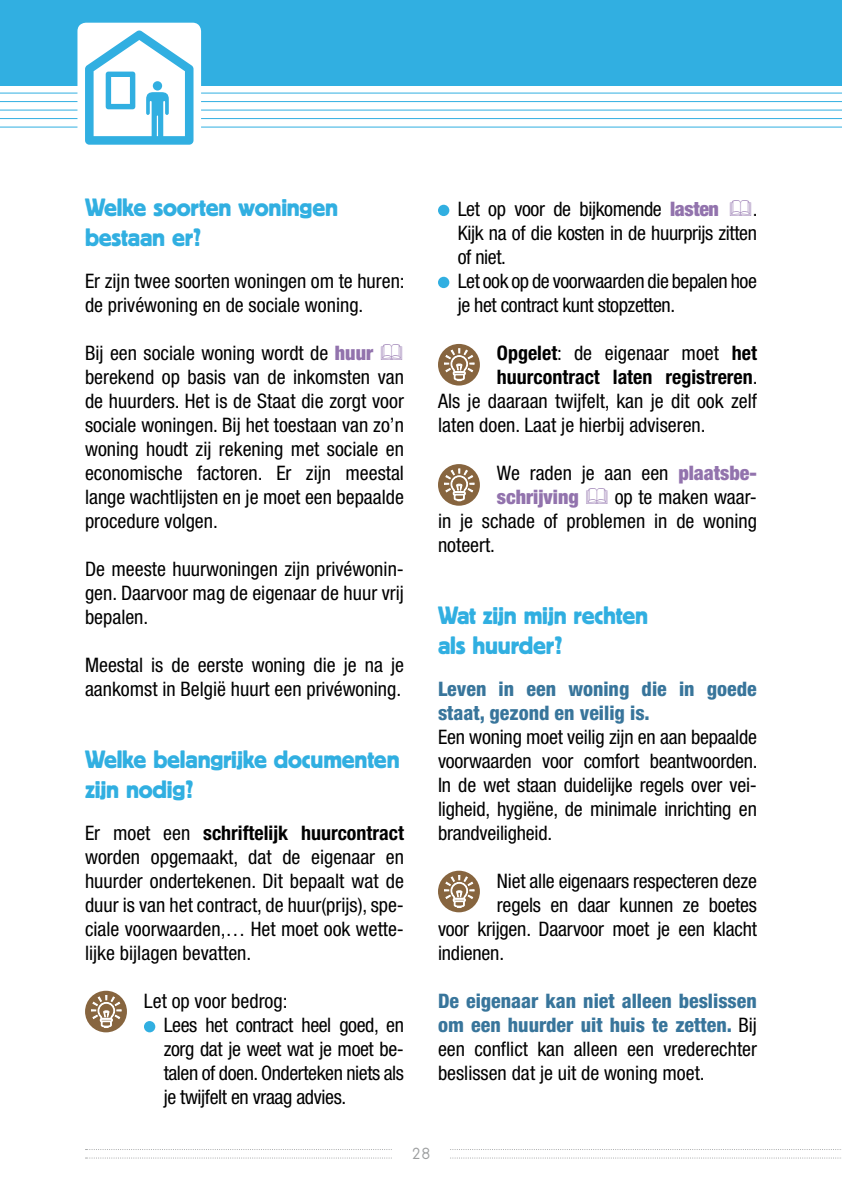
<style>
.page{position:relative;width:842px;height:1191px;background:#fff}
.page>*{position:absolute;margin:0;border:0;box-sizing:border-box;transform-origin:0 0}
.t1{font:25px/30px "Block BE";letter-spacing:-.01em;color:#31afe1}
.t2{font:condensed 20px/24px "Helvetica Neue";color:#000;text-align:justify}
.t3{font:condensed 20px/24px "Helvetica Neue";letter-spacing:-.02em;color:#000}
.t4{font:800 condensed 20px/24px "Helvetica Neue";color:#38759b}
.t5{font:900 condensed 20px/24px "Helvetica Neue";color:#9273ad}
.t6{font:700 condensed 20px "Helvetica Neue";color:#000}
.t7{font:100 16px "Base Mono Wide";color:#9c9e9f}
.s1{font-weight:900;color:#9273ad}
.s2{font-weight:700}
.s3{font-weight:400}
.s4{font-weight:400;color:#000}
.s5{font-weight:800;color:#38759b}
</style>
<div class="page">
<svg style="left:86px;top:1149px;width:755px;height:1px"></svg>
<svg style="left:86px;top:1157px;width:755px;height:1px"></svg>
<div style="left:393px;top:1146px;width:56px;height:25px;background:#fff"></div>
<hr style="left:0;top:93px;width:842px;height:1px;background:#31afe1">
<hr style="left:0;top:101px;width:842px;height:1px;background:#31afe1">
<hr style="left:0;top:110px;width:842px;height:1px;background:#31afe1">
<hr style="left:0;top:118px;width:842px;height:1px;background:#31afe1">
<hr style="left:0;top:127px;width:842px;height:1px;background:#31afe1">
<div style="left:0;top:0;width:842px;height:85px;background:#31afe1"></div>
<div style="left:77px;top:23px;width:124px;height:123px;background:#fff;border-radius:9px"></div>
<svg style="left:85px;top:30px;width:108px;height:115px"></svg>
<div style="left:144px;top:1021px;width:11px;height:11px;background:#31afe1;border-radius:50%"></div>
<div style="left:438px;top:205px;width:11px;height:11px;background:#31afe1;border-radius:50%"></div>
<div style="left:438px;top:277px;width:11px;height:11px;background:#31afe1;border-radius:50%"></div>
<div style="left:85px;top:990px;width:42px;height:42px;background:#87653f;border-radius:50%"></div>
<svg style="left:91px;top:995px;width:31px;height:33px"></svg>
<div style="left:438px;top:344px;width:42px;height:41px;background:#87653f;border-radius:50%"></div>
<svg style="left:444px;top:348px;width:31px;height:33px"></svg>
<div style="left:438px;top:870px;width:42px;height:42px;background:#87653f;border-radius:50%"></div>
<svg style="left:444px;top:875px;width:31px;height:33px"></svg>
<div style="left:438px;top:464px;width:42px;height:42px;background:#87653f;border-radius:50%"></div>
<svg style="left:444px;top:468px;width:31px;height:33px"></svg>
<p class="t1" style="left:85px;top:191px;width:255px">Welke soorten woningen bestaan er?</p>
<p class="t2" style="left:85px;top:269px;width:321px">Er zijn twee soorten woningen om te huren: de privéwoning en de sociale woning.</p>
<p class="t2" style="left:85px;top:341px;width:320px;text-align:left">Bij een sociale woning wordt de <span class="s1">huur </span>berekend op basis van de inkomsten van de huurders. Het is de Staat die zorgt voor sociale woningen. Bij het toestaan van zo’n woning houdt zij rekening met sociale en economische factoren. Er zijn meestal lange wachtlijsten en je moet een bepaalde procedure volgen.</p>
<p class="t2" style="left:85px;top:557px;width:320px">De meeste huurwoningen zijn privéwonin&shy;gen. Daarvoor mag de eigenaar de huur vrij bepalen.</p>
<p class="t2" style="left:85px;top:653px;width:320px">Meestal is de eerste woning die je na je aankomst in België huurt een privéwoning.</p>
<p class="t1" style="left:85px;top:743px;width:316px">Welke belangrijke documenten zijn nodig?</p>
<p class="t2" style="left:85px;top:821px;width:320px">Er moet een <span class="s2">schriftelijk huurcontract </span>worden opgemaakt, dat de eigenaar en huurder ondertekenen. Dit bepaalt wat de duur is van het contract, de huur(prijs), spe&shy;ciale voorwaarden,… Het moet ook wette&shy;lijke bijlagen bevatten.</p>
<p class="t3" style="left:164px;top:989px;width:242px;text-indent:-20px">Let op voor bedrog:<br>Lees het contract heel goed, en zorg dat je weet wat je moet be&shy;talen of doen. Onderteken niets als je twijfelt en vraag advies.</p>
<p class="t3" style="left:458px;top:197px;width:263px">Let op voor de bijkomende <span class="s1">lasten</span></p>
<p class="t3" style="left:458px;top:197px;width:301px;text-indent:295px">.<br>Kijk na of die kosten in de huurprijs zitten of niet.<br>Let ook op de voorwaarden die bepalen hoe je het contract kunt stopzetten.</p>
<p class="t2" style="left:497px;top:341px;width:261px"><span class="s2">Opgelet</span>: de eigenaar moet <span class="s2">het</span></p>
<p class="t6" style="left:497px;top:365px;width:262px">huurcontract laten registreren<span class="s3">.</span></p>
<p class="t2" style="left:438px;top:389px;width:320px">Als je daaraan twijfelt, kan je dit ook zelf</p>
<p class="t2" style="left:438px;top:413px;width:269px">laten doen. Laat je hierbij adviseren.</p>
<p class="t5" style="left:497px;top:461px;width:261px"><span class="s4">We raden je aan een</span> plaatsbe&shy;schrijving</p>
<p class="t2" style="left:438px;top:485px;width:320px;text-indent:177px">op te maken waar&shy;in je schade of problemen in de woning noteert.</p>
<p class="t1" style="left:438px;top:599px;width:212px">Wat zijn mijn rechten als huurder?</p>
<p class="t4" style="left:438px;top:677px;width:320px">Leven in een woning die in goede staat, gezond en veilig is.</p>
<p class="t2" style="left:438px;top:725px;width:321px">Een woning moet veilig zijn en aan bepaalde voorwaarden voor comfort beantwoorden.<br>In de wet staan duidelijke regels over vei&shy;ligheid, hygiëne, de minimale inrichting en brandveiligheid.</p>
<p class="t2" style="left:497px;top:869px;width:261px">Niet alle eigenaars respecteren deze</p>
<p class="t2" style="left:497px;top:893px;width:262px">regels en daar kunnen ze boetes</p>
<p class="t2" style="left:438px;top:917px;width:320px">voor krijgen. Daarvoor moet je een klacht</p>
<p class="t2" style="left:438px;top:941px;width:68px">indienen.</p>
<p class="t2" style="left:438px;top:989px;width:320px"><span class="s5">De eigenaar kan niet alleen beslissen om een huurder uit huis te zetten.</span> Bij een conflict kan alleen een vrederechter beslissen dat je uit de woning moet.</p>
<p class="t7" style="left:411px;top:1142px;width:21px">28</p>
</div>
